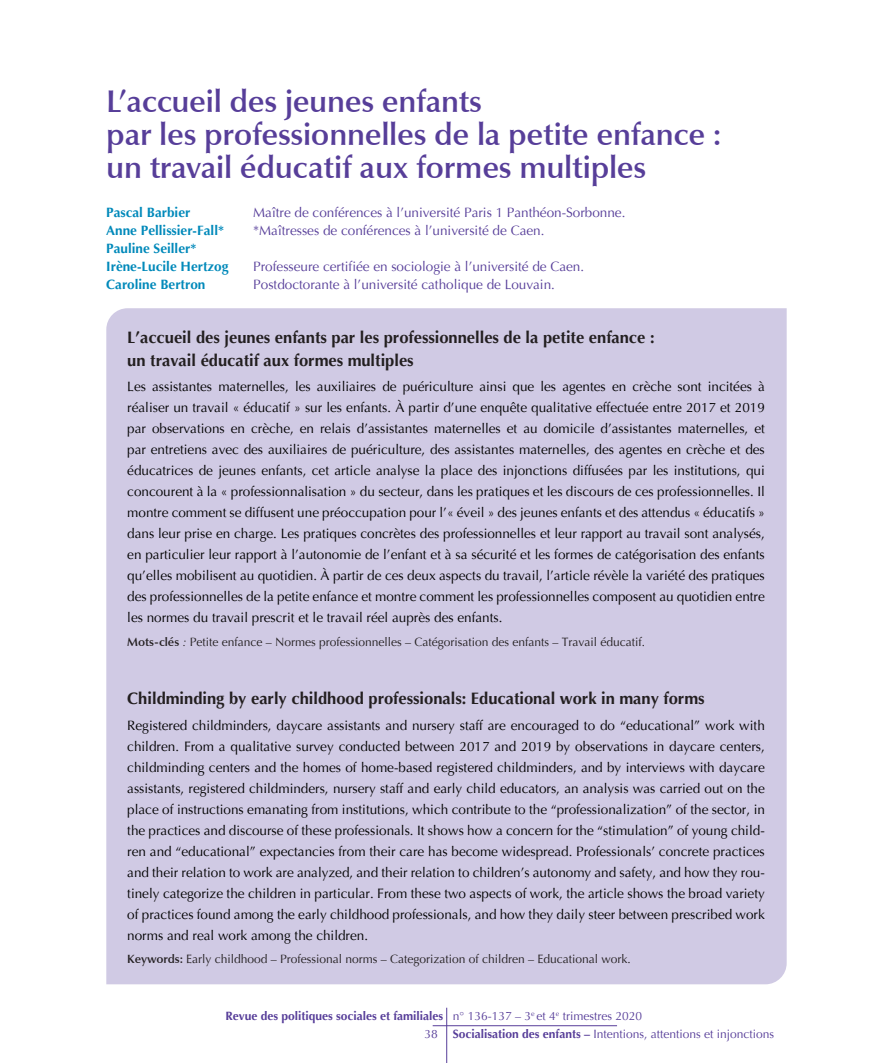
<style>
.page{position:relative;width:893px;height:1063px;background:#fff}
.page>*{position:absolute;margin:0;border:0;box-sizing:border-box;transform-origin:0 0}
.t1{font:600 31.5px/33px "Optima";letter-spacing:-.01em;color:#573e99}
.t2{font:700 16.5px/22.8px "Optima";color:#231f20}
.t3{font:13.5px/21px "Optima";color:#000;text-align:justify}
.t4{font:13.5px "Optima";color:#573e99}
.t5{font:700 13.5px/18px "Optima";color:#0089ba}
.t6{font:12px "Optima";color:#231f20}
.t7{font:12px/18px "Optima";color:#573e99}
.s1{font-weight:600}
.s2{font-style:italic}
.s3{font-weight:700}
</style>
<div class="page">
<hr style="left:446px;top:1008px;width:1px;height:55px;background:#573e99">
<hr style="left:433px;top:1025px;width:184px;height:1px;background:#573e99">
<div style="left:106px;top:308px;width:681px;height:676px;background:#d0cae4"></div>
<h1 class="t1" style="left:106px;top:85px;width:617px">L’accueil des jeunes enfants<br>par les professionnelles de la petite enfance : un travail éducatif aux formes multiples</h1>
<p class="t5" style="left:106px;top:204px;width:86px">Pascal Barbier</p>
<p class="t4" style="left:253px;top:205px;width:374px">Maître de conférences à l’université Paris 1 Panthéon-Sorbonne.</p>
<p class="t5" style="left:106px;top:222px;width:119px">Anne Pellissier-Fall*</p>
<p class="t4" style="left:253px;top:223px;width:293px">*Maîtresses de conférences à l’université de Caen.</p>
<p class="t5" style="left:106px;top:240px;width:124px">Pauline Seiller*<br>Irène-Lucile Hertzog</p>
<p class="t4" style="left:253px;top:259px;width:332px">Professeure certifiée en sociologie à l’université de Caen.</p>
<p class="t5" style="left:106px;top:276px;width:101px">Caroline Bertron</p>
<p class="t4" style="left:253px;top:277px;width:303px">Postdoctorante à l’université catholique de Louvain.</p>
<p class="t2" style="left:127px;top:327px;width:529px">L’accueil des jeunes enfants par les professionnelles de la petite enfance : un travail éducatif aux formes multiples</p>
<p class="t3" style="left:127px;top:376px;width:639px">Les assistantes maternelles, les auxiliaires de puériculture ainsi que les agentes en crèche sont incitées à réaliser un travail « éducatif » sur les enfants. À partir d’une enquête qualitative effectuée entre 2017 et 2019 par observations en crèche, en relais d’assistantes maternelles et au domicile d’assistantes maternelles, et par entretiens avec des auxiliaires de puériculture, des assistantes maternelles, des agentes en crèche et des éducatrices de jeunes enfants, cet article analyse la place des injonctions diffusées par les institutions, qui concourent à la « professionnalisation » du secteur, dans les pratiques et les discours de ces professionnelles. Il montre comment se diffusent une préoccupation pour l’« éveil » des jeunes enfants et des attendus « éducatifs » dans leur prise en charge. Les pratiques concrètes des professionnelles et leur rapport au travail sont analysés, en particulier leur rapport à l’autonomie de l’enfant et à sa sécurité et les formes de catégorisation des enfants qu’elles mobilisent au quotidien. À partir de ces deux aspects du travail, l’article révèle la variété des pratiques des professionnelles de la petite enfance et montre comment les professionnelles composent au quotidien entre les normes du travail prescrit et le travail réel auprès des enfants.</p>
<p class="t6" style="left:127px;top:635px;width:519px"><span class="s1">Mots-clés</span> <span class="s2">:</span> Petite enfance – Normes professionnelles – Catégorisation des enfants – Travail éducatif.</p>
<p class="t2" style="left:127px;top:688px;width:579px">Childminding by early childhood professionals: Educational work in many forms</p>
<p class="t3" style="left:127px;top:715px;width:639px">Registered childminders, daycare assistants and nursery staff are encouraged to do “educational” work with children. From a qualitative survey conducted between 2017 and 2019 by observations in daycare centers, childminding centers and the homes of home-based registered childminders, and by interviews with daycare assistants, registered childminders, nursery staff and early child educators, an analysis was carried out on the place of instructions emanating from institutions, which contribute to the “professionalization” of the sector, in the practices and discourse of these professionals. It shows how a concern for the “stimulation” of young child&shy;ren and “educational” expectancies from their care has become widespread. Professionals’ concrete practices and their relation to work are analyzed, and their relation to children’s autonomy and safety, and how they rou&shy;tinely categorize the children in particular. From these two aspects of work, the article shows the broad variety of practices found among the early childhood professionals, and how they daily steer between prescribed work norms and real work among the children.</p>
<p class="t6" style="left:127px;top:952px;width:505px"><span class="s1">Keywords:</span> Early childhood – Professional norms – Categorization of children – Educational work.</p>
<p class="t7" style="left:425px;top:1007px;width:351px;text-indent:-199px"><span class="s3">Revue des politiques sociales et familiales</span> n° 136-137 – 3<sup>e</sup> et 4<sup>e</sup> trimestres 2020<br>38 <span class="s3">Socialisation des enfants –</span> Intentions, attentions et injonctions</p>
</div>
